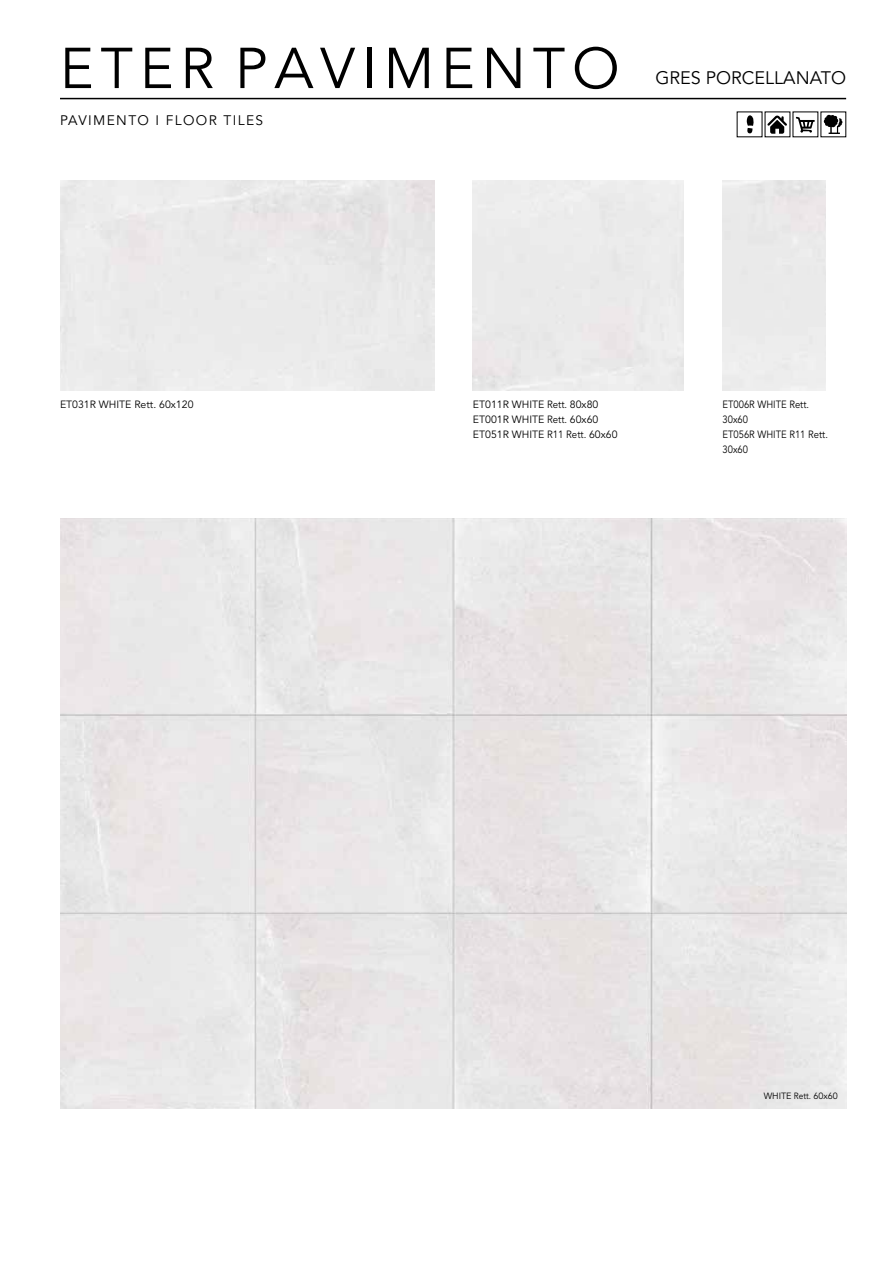
<style>
.page{position:relative;width:893px;height:1263px;background:#fff}
.page>*{position:absolute;margin:0;border:0;box-sizing:border-box;transform-origin:0 0}
.t1{font:57px "Avenir LT Std";letter-spacing:.12em;color:#000}
.t2{font:18px "Avenir LT Std";color:#000}
.t3{font:13.8px "Avenir LT Std";letter-spacing:.1em;color:#000}
.t4{font:10.5px/15px "Avenir LT Std";color:#000}
.t5{font:10.5px/15px "Avenir LT Std";color:#000;scale:.9 1}
.t6{font:9px "Avenir LT Std";color:#000}
</style>
<div class="page">
<img style="left:60px;top:518px;width:787px;height:590px">
<svg style="left:747px;top:115px;width:7px;height:19px"></svg>
<svg style="left:796px;top:117px;width:19px;height:16px"></svg>
<svg style="left:767px;top:115px;width:20px;height:19px"></svg>
<svg style="left:824px;top:115px;width:18px;height:19px"></svg>
<hr style="left:60px;top:98px;width:786px;height:1px;background:#000">
<p class="t1" style="left:60px;top:36px;width:561px">ETER PAVIMENTO</p>
<p class="t3" style="left:60px;top:112px;width:205px">PAVIMENTO I FLOOR TILES</p>
<p class="t2" style="left:656px;top:67px;width:192px">GRES PORCELLANATO</p>
<p class="t4" style="left:60px;top:397px;width:135px">ET031R WHITE Rett. 60x120</p>
<p class="t4" style="left:473px;top:397px;width:146px">ET011R WHITE Rett. 80x80<br>ET001R WHITE Rett. 60x60<br>ET051R WHITE R11 Rett. 60x60</p>
<p class="t5" style="left:722px;top:397px;width:119px">ET006R WHITE Rett.<br>30x60<br>ET056R WHITE R11 Rett.<br>30x60</p>
<p class="t6" style="left:764px;top:1091px;width:76px">WHITE Rett. 60x60</p>
</div>
